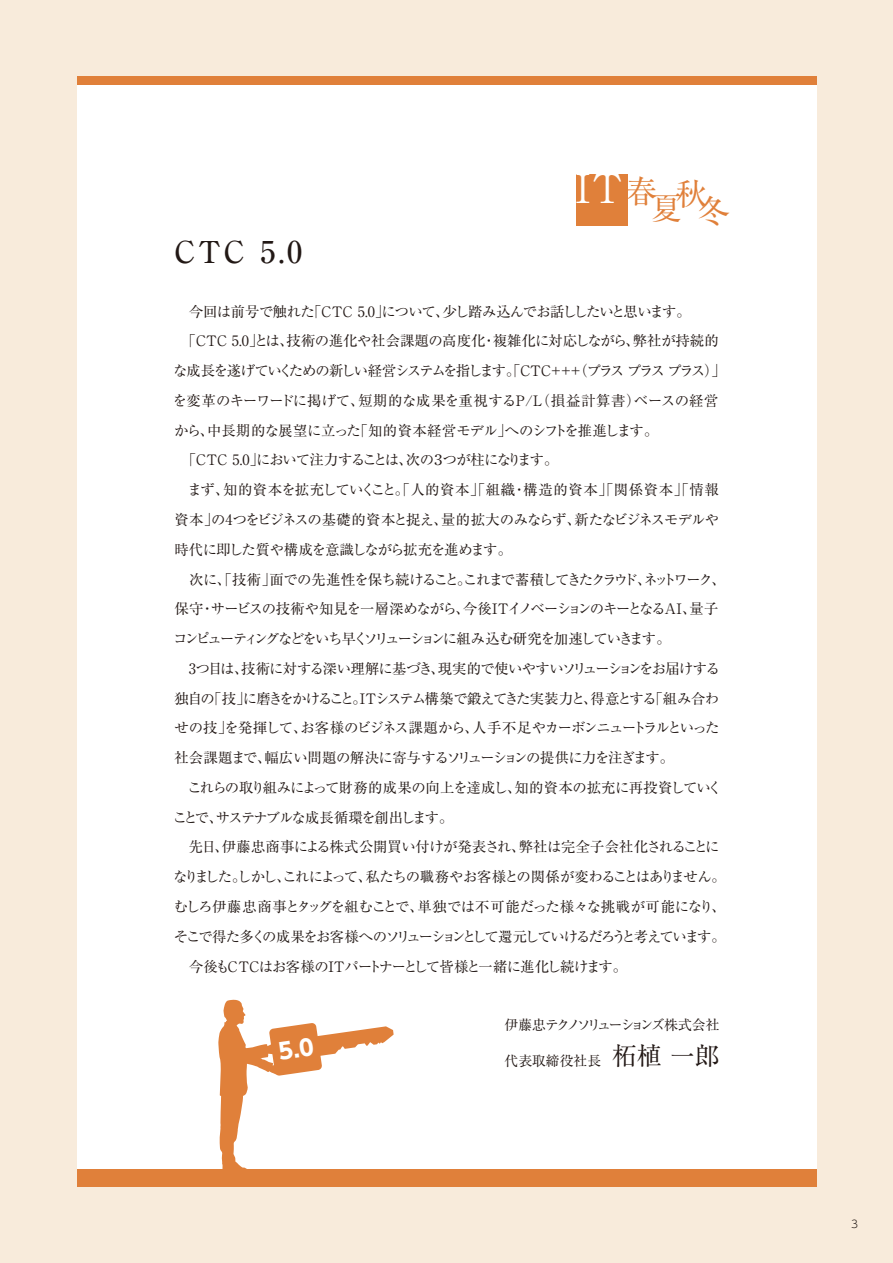
<style>
.page{position:relative;width:893px;height:1263px;background:#fff}
.page>*{position:absolute;margin:0;border:0;box-sizing:border-box;transform-origin:0 0}
.t1{font:40.2px "Ryumin Pro";color:#fff}
.t2{font:31.65px "Ryumin Pro";color:#e0803a}
.t3{font:500 30.15px "Ryumin Pro";color:#221815}
.t4{font:24.9px "Ryumin Pro";color:#221815}
.t5{font:14.4px/29.7px "Ryumin Pro";letter-spacing:-.07em;color:#221815}
.t6{font:13.8px "Ryumin Pro";letter-spacing:-.145em;color:#221815}
.t7{font:13.8px "Ryumin Pro";color:#221815}
.t8{font:300 10.65px "UD Shin Go Pro";color:#221815}
.s1{font-size:31.65px;color:#e0803a}
</style>
<div class="page">
<div style="left:0;top:0;width:893px;height:1263px;background:linear-gradient(to right,#f7e9d7,#f8e9d8)"></div>
<div style="left:77px;top:77px;width:739px;height:1109px;background:#fff"></div>
<div style="left:77px;top:77px;width:739px;height:8px;background:#e0803a"></div>
<div style="left:576px;top:174px;width:52px;height:52px;background:#e0803a"></div>
<div style="left:77px;top:1169px;width:739px;height:17px;background:#e0803a"></div>
<svg style="left:218px;top:999px;width:176px;height:170px"></svg>
<h3 class="t3" style="left:174px;top:228px;width:129px">CTC 5.0</h3>
<h1 class="t1" style="left:575px;top:157px;width:133px">IT <sub>夏</sub><span class="s1">秋</span></h1>
<h2 class="t2" style="left:625px;top:166px;width:33px">春</h2>
<h2 class="t2" style="left:698px;top:186px;width:33px">冬</h2>
<p class="t5" style="left:173px;top:295px;width:555px">　今回は前号で触れた「CTC 5.0」について、少し踏み込んでお話ししたいと思います。<br>　「CTC 5.0」とは、技術の進化や社会課題の高度化・複雑化に対応しながら、弊社が持続的な成長を遂げていくための新しい経営システムを指します。「CTC＋＋＋（プラス プラス プラス）」を変革のキーワードに掲げて、短期的な成果を重視するP/L（損益計算書）ベースの経営から、中長期的な展望に立った「知的資本経営モデル」へのシフトを推進します。<br>　「CTC 5.0」において注力することは、次の３つが柱になります。<br>　まず、知的資本を拡充していくこと。「人的資本」「組織・構造的資本」「関係資本」「情報資本」の4つをビジネスの基礎的資本と捉え、量的拡大のみならず、新たなビジネスモデルや時代に即した質や構成を意識しながら拡充を進めます。<br>　次に、「技術」面での先進性を保ち続けること。これまで蓄積してきたクラウド、ネットワーク、保守・サービスの技術や知見を一層深めながら、今後ITイノベーションのキーとなるAI、量子コンピューティングなどをいち早くソリューションに組み込む研究を加速していきます。<br>　3つ目は、技術に対する深い理解に基づき、現実的で使いやすいソリューションをお届けする独自の「技」に磨きをかけること。ITシステム構築で鍛えてきた実装力と、得意とする「組み合わせの技」を発揮して、お客様のビジネス課題から、人手不足やカーボンニュートラルといった社会課題まで、幅広い問題の解決に寄与するソリューションの提供に力を注ぎます。<br>　これらの取り組みによって財務的成果の向上を達成し、知的資本の拡充に再投資していくことで、サステナブルな成長循環を創出します。<br>　先日、伊藤忠商事による株式公開買い付けが発表され、弊社は完全子会社化されることになりました。しかし、これによって、私たちの職務やお客様との関係が変わることはありません。むしろ伊藤忠商事とタッグを組むことで、単独では不可能だった様々な挑戦が可能になり、そこで得た多くの成果をお客様へのソリューションとして還元していけるだろうと考えています。　今後もCTCはお客様のITパートナーとして皆様と一緒に進化し続けます。</p>
<p class="t6" style="left:504px;top:1014px;width:216px">伊藤忠テクノソリューションズ株式会社</p>
<h3 class="t4" style="left:612px;top:1036px;width:109px">柘植 一郎</h3>
<p class="t7" style="left:504px;top:1050px;width:98px">代表取締役社長</p>
<p class="t8" style="left:851px;top:1215px;width:9px">3</p>
</div>
